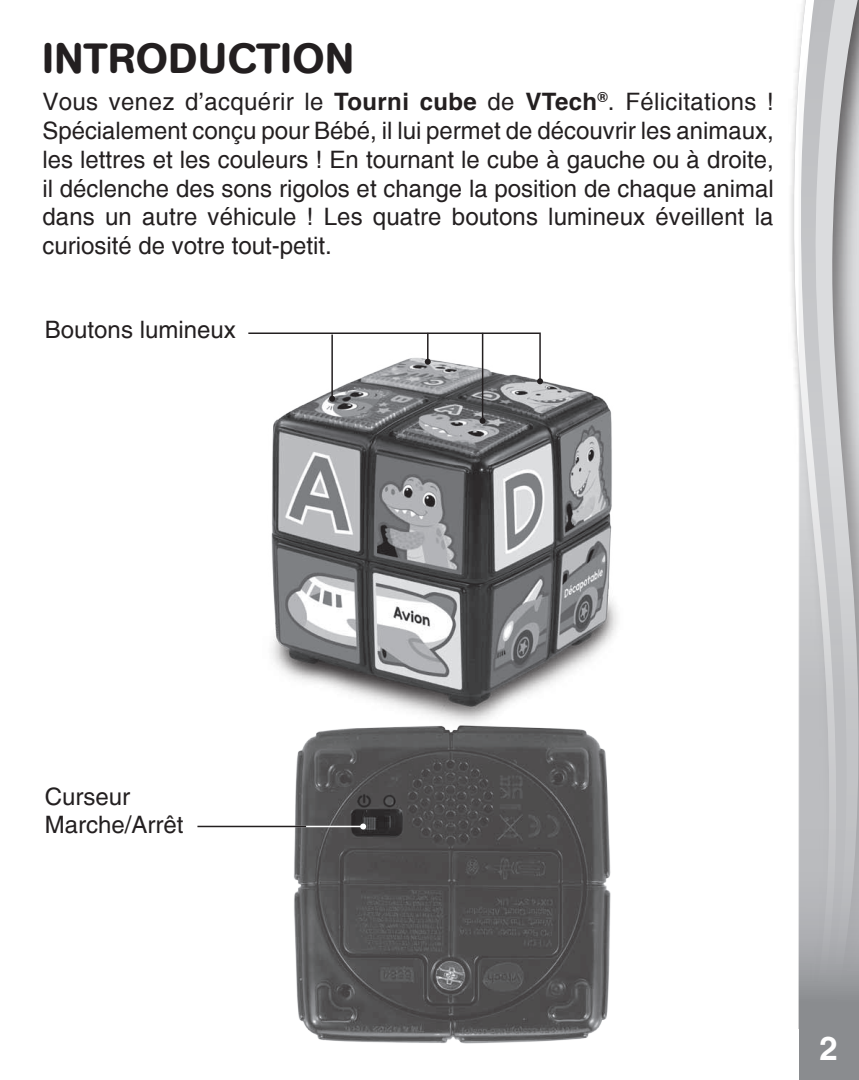
<style>
.page{position:relative;width:859px;height:1080px;background:#fff}
.page>*{position:absolute;margin:0;border:0;box-sizing:border-box;transform-origin:0 0}
.Headline{font:500 42px "AG Book Rounded";letter-spacing:.02em;color:#231f20}
.Body_text_hang{font:700 33px "Helvetica";color:#fff}
.Number{font:700 33px "Helvetica";color:#fff}
.t1{font:700 27px "Helvetica";color:#fff}
.body_text1{font:24px/28.8px "Helvetica";color:#231f20;text-align:justify}
.Body_text{font:500 24px/28.8px "Helvetica";color:#231f20}
.s1{font-weight:700}
</style>
<div class="page">
<svg style="left:793px;top:46px;width:6px;height:983px"></svg>
<svg style="left:799px;top:0;width:60px;height:1080px;background:#bebfc1"></svg>
<img style="left:271px;top:381px;width:347px;height:329px">
<img style="left:263px;top:710px;width:348px;height:334px">
<hr style="left:195px;top:826px;width:168px;height:1px;background:#fff">
<svg style="left:360px;top:824px;width:6px;height:6px"></svg>
<svg style="left:248px;top:332px;width:295px;height:52px"></svg>
<hr style="left:482px;top:333px;width:1px;height:88px;background:#231f20">
<svg style="left:480px;top:418px;width:6px;height:6px"></svg>
<hr style="left:331px;top:335px;width:2px;height:64px;background:#231f20">
<svg style="left:329px;top:396px;width:6px;height:6px"></svg>
<hr style="left:197px;top:826px;width:109px;height:1px;background:#231f20">
<p class="Headline" style="left:42px;top:34px;width:313px">INTRODUCTION</p>
<p class="body_text1" style="left:42px;top:88px;width:733px">Vous venez d’acquérir le <span class="s1">Tourni cube</span> de <span class="s1">VTech</span><sup>®</sup>. Félicitations !<br>Spécialement conçu pour Bébé, il lui permet de découvrir les animaux, les lettres et les couleurs ! En tournant le cube à gauche ou à droite, il déclenche des sons rigolos et change la position de chaque animal dans un autre véhicule ! Les quatre boutons lumineux éveillent la curiosité de votre tout-petit.</p>
<p class="Body_text" style="left:45px;top:315px;width:192px">Boutons lumineux</p>
<p class="Body_text" style="left:45px;top:782px;width:140px">Curseur<br>Marche/Arrêt</p>
<p class="t1" style="left:828px;top:1020px;width:17px">2</p>
<p class="Body_text_hang" style="left:822px;top:1021px;width:20px">2</p>
<p class="Number" style="left:820px;top:1029px;width:20px">2</p>
</div>
